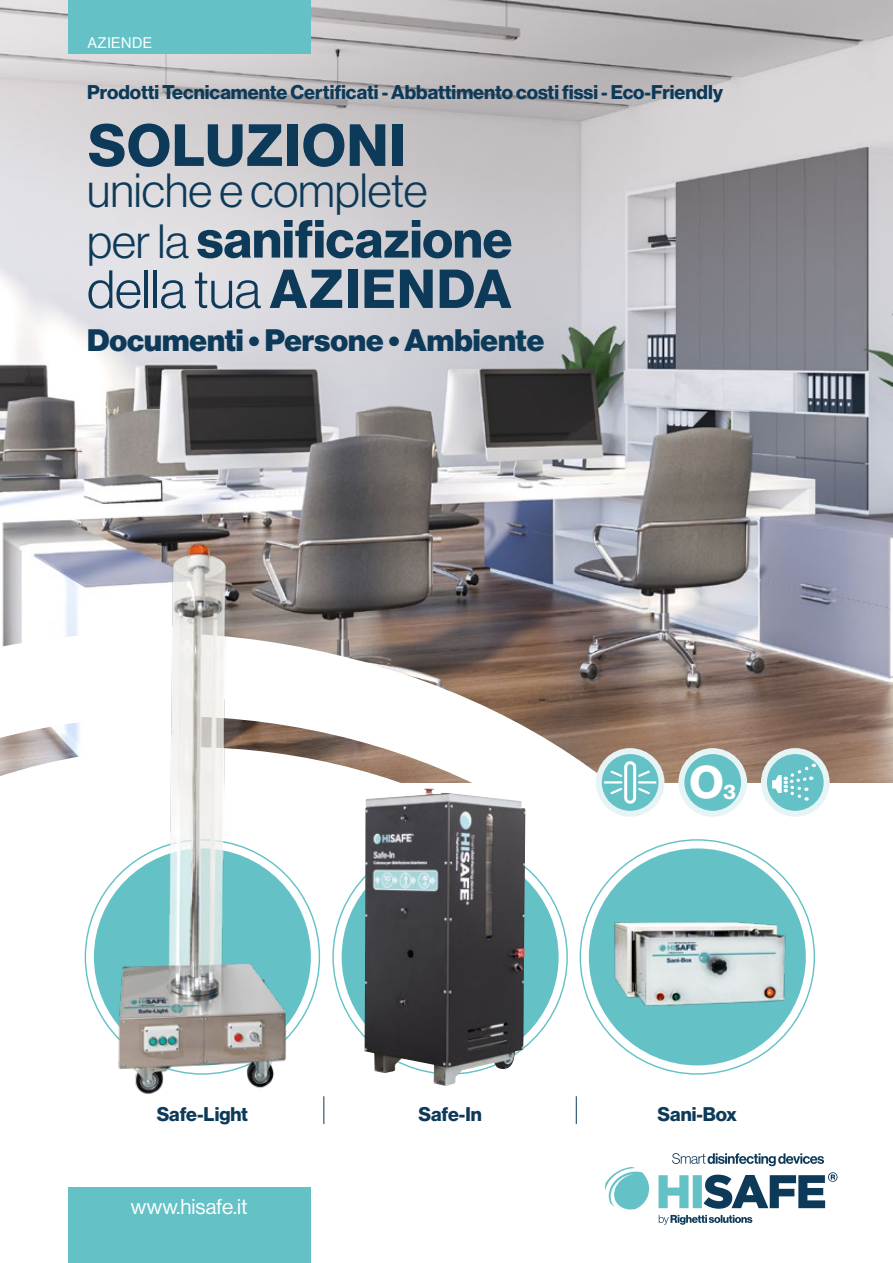
<style>
.page{position:relative;width:893px;height:1263px;background:#fff}
.page>*{position:absolute;margin:0;border:0;box-sizing:border-box;transform-origin:0 0}
.t1{font:700 58.2px "Neue Haas Display";letter-spacing:.02em;color:#0e3a5a}
.t2{font:700 52.5px/50.4px "Neue Haas Display";color:#0e3a5a}
.t3{font:300 46.95px "Neue Haas Display";color:#0e3a5a}
.t4{font:700 45px "Neue Haas Display";color:#fff}
.t5{font:900 30.45px "Neue Haas Display";color:#0e3a5a}
.t6{font:21px "Neue Haas Display";color:#fff}
.t7{font:700 19.5px "Neue Haas Display";color:#0e3a5a}
.t8{font:700 19.35px "Neue Haas Display";color:#0e3a5a}
.t9{font:15px "Neue Haas Display";letter-spacing:.03em;color:#fff}
.s1{font-weight:300;font-size:46.95px}
.s2{font-weight:300}
.s3{font-size:53.55px}
.s4{font-size:20.55px}
</style>
<div class="page">
<img style="left:0;top:0;width:893px;height:782px">
<svg style="left:0;top:603px;width:822px;height:619px"></svg>
<svg style="left:0;top:710px;width:746px;height:513px"></svg>
<svg style="left:0;top:850px;width:436px;height:390px"></svg>
<svg style="left:672px;top:1153px;width:152px;height:13px"></svg>
<svg style="left:605px;top:1167px;width:44px;height:43px"></svg>
<svg style="left:659px;top:1215px;width:93px;height:10px"></svg>
<svg style="left:658px;top:1172px;width:179px;height:37px"></svg>
<svg style="left:764px;top:751px;width:63px;height:63px"></svg>
<div style="left:761px;top:748px;width:69px;height:69px;border:6px solid #e7f4f5;border-radius:50%"></div>
<svg style="left:772px;top:762px;width:42px;height:40px;background:#80cdd1"></svg>
<svg style="left:599px;top:751px;width:62px;height:63px"></svg>
<div style="left:596px;top:748px;width:68px;height:69px;border:6px solid #e7f4f5;border-radius:50%"></div>
<div style="left:624px;top:761px;width:12px;height:43px;border:3px solid #fff;border-radius:4px"></div>
<svg style="left:636px;top:769px;width:19px;height:27px"></svg>
<svg style="left:605px;top:769px;width:19px;height:27px"></svg>
<div style="left:681px;top:751px;width:63px;height:63px;background:#64c2c7;border-radius:50%"></div>
<div style="left:678px;top:748px;width:69px;height:69px;border:6px solid #e7f4f5;border-radius:50%"></div>
<svg style="left:324px;top:1096px;width:1px;height:28px"></svg>
<svg style="left:576px;top:1096px;width:1px;height:28px"></svg>
<div style="left:94px;top:848px;width:217px;height:217px;background:#64c2c7;border-radius:50%"></div>
<div style="left:342px;top:848px;width:217px;height:217px;background:#64c2c7;border-radius:50%"></div>
<div style="left:589px;top:848px;width:217px;height:217px;background:#64c2c7;border-radius:50%"></div>
<img style="left:596px;top:902px;width:210px;height:119px">
<img style="left:365px;top:788px;width:160px;height:298px">
<img style="left:87px;top:538px;width:210px;height:572px">
<div style="left:68px;top:0;width:242px;height:54px;background:#64c2c7"></div>
<div style="left:68px;top:1187px;width:242px;height:76px;background:#64c2c7"></div>
<p class="t9" style="left:87px;top:34px;width:66px">AZIENDE</p>
<p class="t7" style="left:87px;top:81px;width:637px">Prodotti Tecnicamente Certificati - Abbattimento costi fissi - Eco-Friendly</p>
<h1 class="t1" style="left:88px;top:111px;width:319px">SOLUZIONI</h1>
<h3 class="t3" style="left:87px;top:164px;width:342px">uniche e complete</h3>
<h2 class="t2" style="left:87px;top:215px;width:427px"><span class="s1">per la</span> sanificazione <span class="s2">della tua</span> <span class="s3">AZIENDA</span></h2>
<h3 class="t5" style="left:87px;top:323px;width:459px">Documenti • Persone • Ambiente</h3>
<h3 class="t4" style="left:690px;top:756px;width:48px">O<span class="s4">3</span></h3>
<p class="t8" style="left:157px;top:1103px;width:93px">Safe-Light</p>
<p class="t8" style="left:418px;top:1103px;width:65px">Safe-In</p>
<p class="t8" style="left:658px;top:1103px;width:81px">Sani-Box</p>
<p class="t6" style="left:131px;top:1194px;width:118px">www.hisafe.it</p>
</div>
